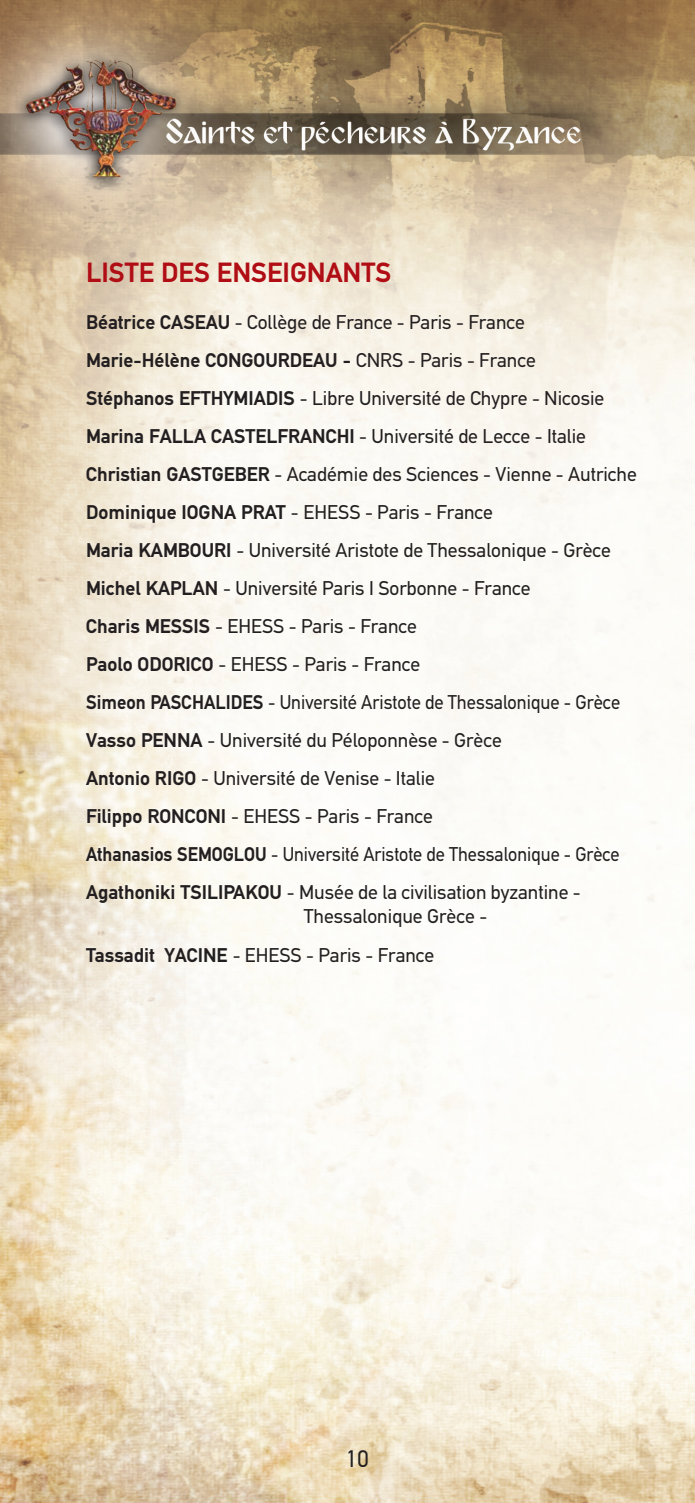
<style>
.page{position:relative;width:695px;height:1503px;background:#fff}
.page>*{position:absolute;margin:0;border:0;box-sizing:border-box;transform-origin:0 0}
.t1{font:700 28px "PF Din Text";color:#b00d15}
.t2{font:24px "PF Din Text";color:#231f20}
.t3{font:20px/38px "PF Din Text";color:#231f20}
.s1{font-weight:700}
</style>
<div class="page">
<img style="left:0;top:0;width:694px;height:1502px">
<h1 class="t1" style="left:86px;top:256px;width:307px">LISTE DES ENSEIGNANTS</h1>
<p class="t3" style="left:86px;top:303px;width:552px"><span class="s1">Béatrice CASEAU</span> - Collège de France - Paris - France <span class="s1">Marie-Hélène CONGOURDEAU -</span> CNRS - Paris - France<br><span class="s1">Stéphanos EFTHYMIADIS</span> - Libre Université de Chypre - Nicosie <span class="s1">Marina FALLA CASTELFRANCHI</span> - Université de Lecce - Italie <span class="s1">Christian GASTGEBER</span> - Académie des Sciences - Vienne - Autriche <span class="s1">Dominique IOGNA PRAT</span> - EHESS - Paris - France<br><span class="s1">Maria KAMBOURI</span> - Université Aristote de Thessalonique - Grèce <span class="s1">Michel KAPLAN</span> - Université Paris I Sorbonne - France<br><span class="s1">Charis MESSIS</span> - EHESS - Paris - France<br><span class="s1">Paolo ODORICO</span> - EHESS - Paris - France<br><span class="s1">Simeon PASCHALIDES</span> - Université Aristote de Thessalonique - Grèce <span class="s1">Vasso PENNA</span> - Université du Péloponnèse - Grèce<br><span class="s1">Antonio RIGO</span> - Université de Venise - Italie<br><span class="s1">Filippo RONCONI</span> - EHESS - Paris - France<br><span class="s1">Athanasios SEMOGLOU</span> - Université Aristote de Thessalonique - Grèce <span class="s1">Agathoniki TSILIPAKOU</span> - Musée de la civilisation byzantine -</p>
<p class="t3" style="left:86px;top:897px;width:402px;text-indent:218px">Thessalonique Grèce -<br><span class="s1">Tassadit YACINE</span> - EHESS - Paris - France</p>
<p class="t2" style="left:346px;top:1444px;width:24px">10</p>
</div>
